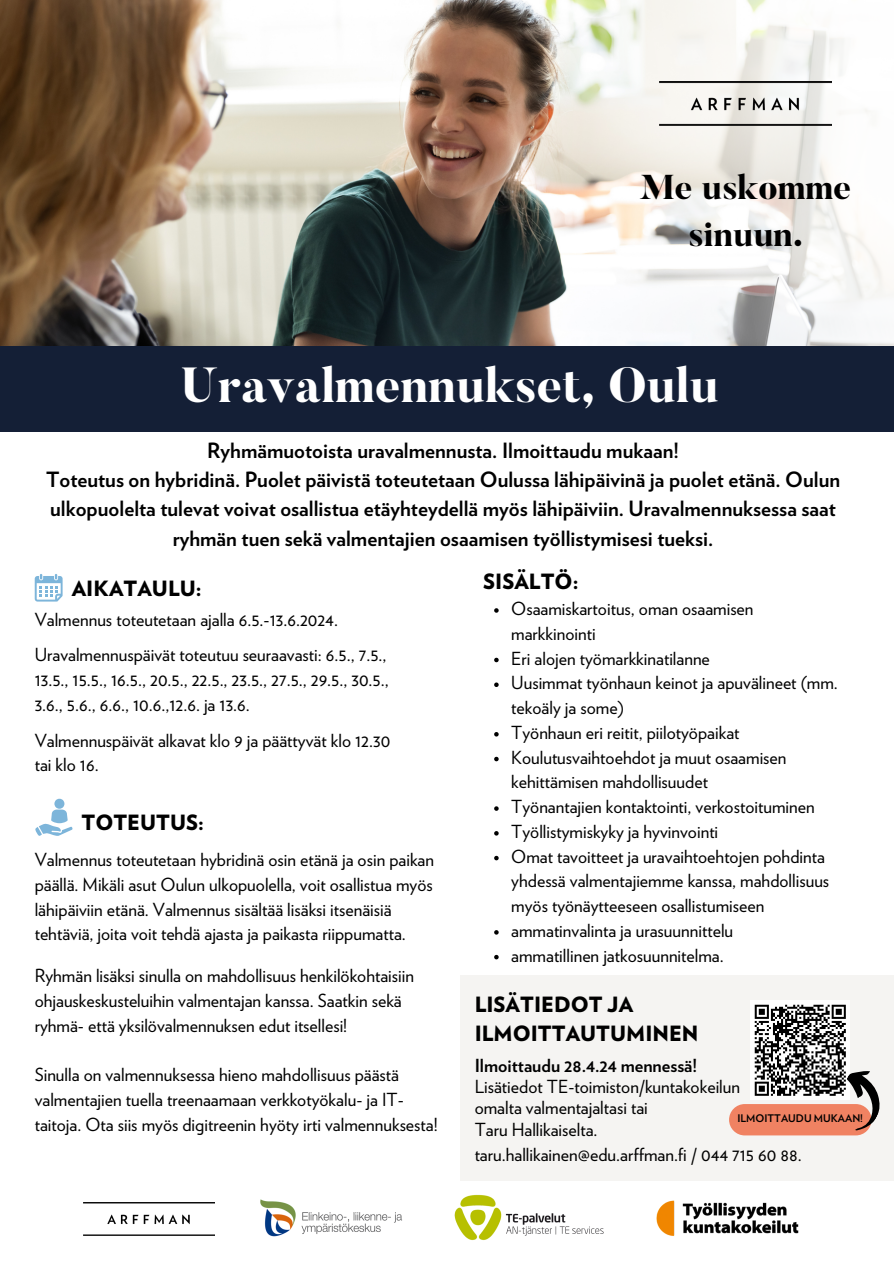
<style>
.page{position:relative;width:894px;height:1264px;background:#fff}
.page>*{position:absolute;margin:0;border:0;box-sizing:border-box;transform-origin:0 0}
.t1{font:800 48.9px "Butler";color:#fff}
.t2{font:800 34.35px/47.2px "Butler";color:#000;text-align:center}
.t3{font:700 21px/29.2px "Verlag";color:#000;text-align:center}
.t4{font:900 21px/29.2px "Verlag";color:#000}
.t5{font:18px/24.8px "Verlag";color:#000}
.t6{font:700 10.5px "Verlag";color:#000}
.s1{font-weight:700}
</style>
<div class="page">
<img style="left:84px;top:1202px;width:130px;height:33px">
<img style="left:656px;top:1200px;width:143px;height:36px">
<img style="left:260px;top:1199px;width:142px;height:38px">
<img style="left:0;top:0;width:367px;height:347px">
<svg style="left:367px;top:0;width:526px;height:347px"></svg>
<img style="left:659px;top:81px;width:171px;height:44px">
<svg style="left:35px;top:798px;width:37px;height:38px"></svg>
<img style="left:454px;top:1194px;width:150px;height:46px">
<div style="left:0;top:347px;width:893px;height:85px;background:#141f36"></div>
<div style="left:460px;top:975px;width:433px;height:205px;background:#f5f4f2"></div>
<svg style="left:35px;top:574px;width:28px;height:27px"></svg>
<div style="left:750px;top:1000px;width:99px;height:99px;background:#fff"></div>
<div style="left:728px;top:1104px;width:143px;height:31px;background:#f08262;border-radius:16px"></div>
<svg style="left:752px;top:1003px;width:128px;height:133px"></svg>
<svg style="left:494px;top:608px;width:4px;height:4px"></svg>
<svg style="left:494px;top:657px;width:4px;height:5px"></svg>
<svg style="left:494px;top:682px;width:4px;height:5px"></svg>
<svg style="left:494px;top:732px;width:4px;height:4px"></svg>
<svg style="left:494px;top:756px;width:4px;height:5px"></svg>
<svg style="left:494px;top:806px;width:4px;height:4px"></svg>
<svg style="left:494px;top:831px;width:4px;height:4px"></svg>
<svg style="left:494px;top:855px;width:4px;height:5px"></svg>
<svg style="left:494px;top:930px;width:4px;height:4px"></svg>
<svg style="left:494px;top:954px;width:4px;height:5px"></svg>
<p class="t2" style="left:639px;top:167px;width:213px">Me uskomme sinuun.</p>
<p class="t1" style="left:181px;top:366px;width:539px">Uravalmennukset, Oulu</p>
<p class="t3" style="left:46px;top:437px;width:795px">Ryhmämuotoista uravalmennusta. Ilmoittaudu mukaan!<br>Toteutus on hybridinä. Puolet päivistä toteutetaan Oulussa lähipäivinä ja puolet etänä. Oulun ulkopuolelta tulevat voivat osallistua etäyhteydellä myös lähipäiviin. Uravalmennuksessa saat ryhmän tuen sekä valmentajien osaamisen työllistymisesi tueksi.</p>
<p class="t4" style="left:72px;top:575px;width:131px">AIKATAULU:</p>
<p class="t5" style="left:35px;top:608px;width:305px">Valmennus toteutetaan ajalla 6.5.-13.6.2024.</p>
<p class="t5" style="left:35px;top:643px;width:355px">Uravalmennuspäivät toteutuu seuraavasti: 6.5., 7.5.,<br>13.5., 15.5., 16.5., 20.5., 22.5., 23.5., 27.5., 29.5., 30.5.,<br>3.6., 5.6., 6.6., 10.6.,12.6. ja 13.6.</p>
<p class="t5" style="left:35px;top:728px;width:357px">Valmennuspäivät alkavat klo 9 ja päättyvät klo 12.30 tai klo 16.</p>
<h4 class="t4" style="left:81px;top:808px;width:124px">TOTEUTUS:</h4>
<p class="t5" style="left:35px;top:848px;width:401px">Valmennus toteutetaan hybridinä osin etänä ja osin paikan päällä. Mikäli asut Oulun ulkopuolella, voit osallistua myös lähipäiviin etänä. Valmennus sisältää lisäksi itsenäisiä tehtäviä, joita voit tehdä ajasta ja paikasta riippumatta.</p>
<p class="t5" style="left:35px;top:964px;width:381px">Ryhmän lisäksi sinulla on mahdollisuus henkilökohtaisiin ohjauskeskusteluihin valmentajan kanssa. Saatkin sekä ryhmä- että yksilövalmennuksen edut itsellesi!</p>
<p class="t5" style="left:35px;top:1063px;width:404px">Sinulla on valmennuksessa hieno mahdollisuus päästä valmentajien tuella treenaamaan verkkotyökalu- ja IT&shy;taitoja. Ota siis myös digitreenin hyöty irti valmennuksesta!</p>
<p class="t4" style="left:483px;top:567px;width:97px">SISÄLTÖ:</p>
<p class="t5" style="left:511px;top:597px;width:244px">Osaamiskartoitus, oman osaamisen markkinointi</p>
<p class="t5" style="left:511px;top:646px;width:200px">Eri alojen työmarkkinatilanne</p>
<h3 class="t5" style="left:511px;top:671px;width:328px">Uusimmat työnhaun keinot ja apuvälineet (mm. tekoäly ja some)</h3>
<h5 class="t5" style="left:511px;top:721px;width:230px">Työnhaun eri reitit, piilotyöpaikat</h5>
<h5 class="t5" style="left:511px;top:745px;width:277px">Koulutusvaihtoehdot ja muut osaamisen kehittämisen mahdollisuudet</h5>
<h5 class="t5" style="left:511px;top:795px;width:305px">Työnantajien kontaktointi, verkostoituminen</h5>
<p class="t5" style="left:511px;top:820px;width:208px">Työllistymiskyky ja hyvinvointi</p>
<p class="t5" style="left:511px;top:844px;width:319px">Omat tavoitteet ja uravaihtoehtojen pohdinta yhdessä valmentajiemme kanssa, mahdollisuus myös työnäytteeseen osallistumiseen</p>
<h3 class="t5" style="left:511px;top:919px;width:223px">ammatinvalinta ja urasuunnittelu</h3>
<h3 class="t5" style="left:511px;top:943px;width:214px">ammatillinen jatkosuunnitelma.</h3>
<p class="t4" style="left:474px;top:990px;width:225px">LISÄTIEDOT JA<br>ILMOITTAUTUMINEN</p>
<p class="t5" style="left:474px;top:1055px;width:267px;line-height:21.3px"><span class="s1">Ilmoittaudu 28.4.24 mennessä!<br></span>Lisätiedot TE-toimiston/kuntakokeilun omalta valmentajaltasi tai<br>Taru Hallikaiselta.</p>
<p class="t6" style="left:737px;top:1113px;width:127px">ILMOITTAUDU MUKAAN!</p>
<h5 class="t5" style="left:474px;top:1142px;width:328px">taru.hallikainen@edu.arffman.fi / 044 715 60 88.</h5>
</div>
